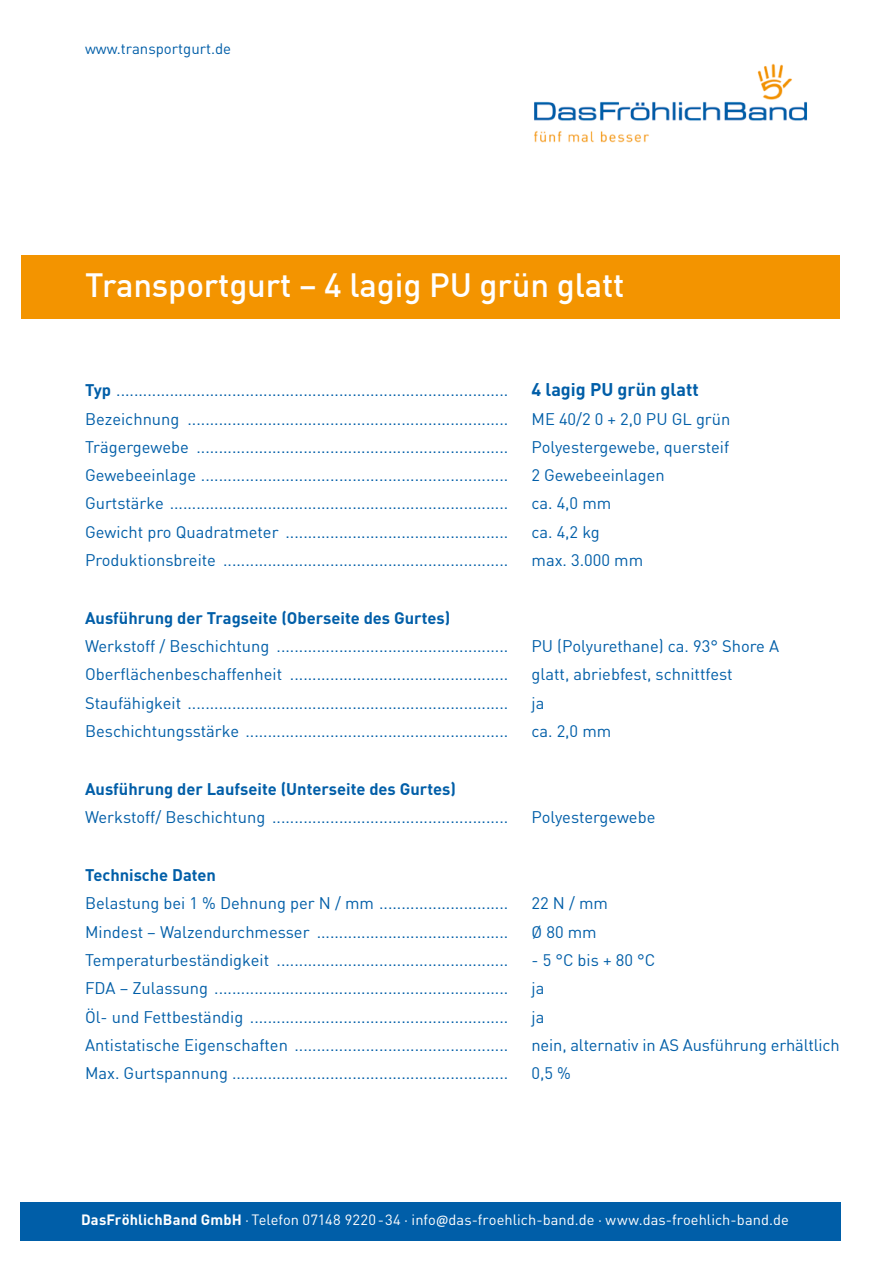
<style>
.page{position:relative;width:893px;height:1263px;background:#fff}
.page>*{position:absolute;margin:0;border:0;box-sizing:border-box;transform-origin:0 0}
.t1{font:500 33px "DIN";letter-spacing:-.005em;color:#fff}
.t2{font:700 18px "DIN";color:#005ea8}
.t3{font:16.5px "DIN";color:#005ea8}
.t4{font:700 16.5px "DIN";color:#005ea8}
.t5{font:15px "DIN";color:#005ea8}
.t6{font:14.7px "DIN";color:#fff}
.s1{font-weight:700}
.s2{font-family:"Calibri"}
</style>
<div class="page">
<div style="left:21px;top:255px;width:819px;height:64px;background:#f39400"></div>
<img style="left:534px;top:63px;width:273px;height:80px">
<div style="left:20px;top:1202px;width:820px;height:39px;background:#005ea8"></div>
<p class="t5" style="left:85px;top:39px;width:148px">www.transportgurt.de</p>
<h1 class="t1" style="left:85px;top:264px;width:541px">Transportgurt – 4 lagig PU grün glatt</h1>
<p class="t3" style="left:85px;top:380px;width:425px"><span class="s1">Typ</span> ........................................................................................</p>
<p class="t2" style="left:531px;top:378px;width:169px">4 lagig PU grün glatt</p>
<p class="t3" style="left:85px;top:408px;width:425px">Bezeichnung ........................................................................</p>
<p class="t3" style="left:531px;top:408px;width:200px">ME 40/2 0 + 2,0 PU GL grün</p>
<p class="t3" style="left:85px;top:437px;width:425px">Trägergewebe ......................................................................</p>
<p class="t3" style="left:531px;top:437px;width:199px">Polyestergewebe, quersteif</p>
<p class="t3" style="left:85px;top:465px;width:425px">Gewebeeinlage .....................................................................</p>
<p class="t3" style="left:531px;top:465px;width:135px">2 Gewebeeinlagen</p>
<p class="t3" style="left:85px;top:493px;width:425px">Gurtstärke ............................................................................</p>
<p class="t3" style="left:531px;top:493px;width:81px">ca. 4,0 mm</p>
<p class="t3" style="left:85px;top:521px;width:425px">Gewicht pro Quadratmeter ..................................................</p>
<p class="t3" style="left:531px;top:521px;width:70px">ca. 4,2 kg</p>
<p class="t3" style="left:85px;top:550px;width:425px">Produktionsbreite ................................................................</p>
<p class="t3" style="left:531px;top:550px;width:113px">max. 3.000 mm</p>
<p class="t4" style="left:85px;top:607px;width:367px">Ausführung der Tragseite (Oberseite des Gurtes)</p>
<p class="t3" style="left:85px;top:636px;width:425px">Werkstoff / Beschichtung ....................................................</p>
<p class="t3" style="left:531px;top:636px;width:249px">PU (Polyurethane) ca. 93° Shore A</p>
<p class="t3" style="left:85px;top:664px;width:425px">Oberflächenbeschaffenheit .................................................</p>
<p class="t3" style="left:531px;top:664px;width:203px">glatt, abriebfest, schnittfest</p>
<p class="t3" style="left:85px;top:692px;width:425px">Staufähigkeit ........................................................................</p>
<p class="t3" style="left:531px;top:692px;width:14px">ja</p>
<p class="t3" style="left:85px;top:721px;width:425px">Beschichtungsstärke ...........................................................</p>
<p class="t3" style="left:531px;top:721px;width:81px">ca. 2,0 mm</p>
<p class="t4" style="left:85px;top:778px;width:372px">Ausführung der Laufseite (Unterseite des Gurtes)</p>
<p class="t3" style="left:85px;top:807px;width:425px">Werkstoff/ Beschichtung .....................................................</p>
<p class="t3" style="left:531px;top:807px;width:125px">Polyestergewebe</p>
<p class="t4" style="left:85px;top:864px;width:133px">Technische Daten</p>
<p class="t3" style="left:85px;top:893px;width:425px">Belastung bei 1 % Dehnung per N / mm .............................</p>
<p class="t3" style="left:531px;top:893px;width:78px">22 N / mm</p>
<p class="t3" style="left:85px;top:921px;width:425px">Mindest – Walzendurchmesser ...........................................</p>
<p class="t3" style="left:531px;top:921px;width:67px">Ø 80 mm</p>
<p class="t3" style="left:85px;top:950px;width:425px">Temperaturbeständigkeit ....................................................</p>
<p class="t3" style="left:531px;top:950px;width:125px">- 5 °C bis + 80 °C</p>
<p class="t3" style="left:85px;top:978px;width:425px">FDA – Zulassung ..................................................................</p>
<p class="t3" style="left:531px;top:978px;width:14px">ja</p>
<p class="t3" style="left:85px;top:1006px;width:425px">Öl- und Fettbeständig ..........................................................</p>
<p class="t3" style="left:531px;top:1006px;width:14px">ja</p>
<p class="t3" style="left:85px;top:1034px;width:425px">Antistatische Eigenschaften ................................................</p>
<p class="t3" style="left:531px;top:1034px;width:310px">nein, alternativ in AS Ausführung erhältlich</p>
<p class="t3" style="left:85px;top:1063px;width:425px">Max. Gurtspannung ..............................................................</p>
<p class="t3" style="left:531px;top:1063px;width:41px">0,5 %</p>
<p class="t6" style="left:81px;top:1211px;width:709px"><span class="s1">DasFröhlichBand GmbH</span> · Telefon 07148 9220-34 · info<span class="s2">@</span>das-froehlich-band.de · www.das-froehlich-band.de</p>
</div>
